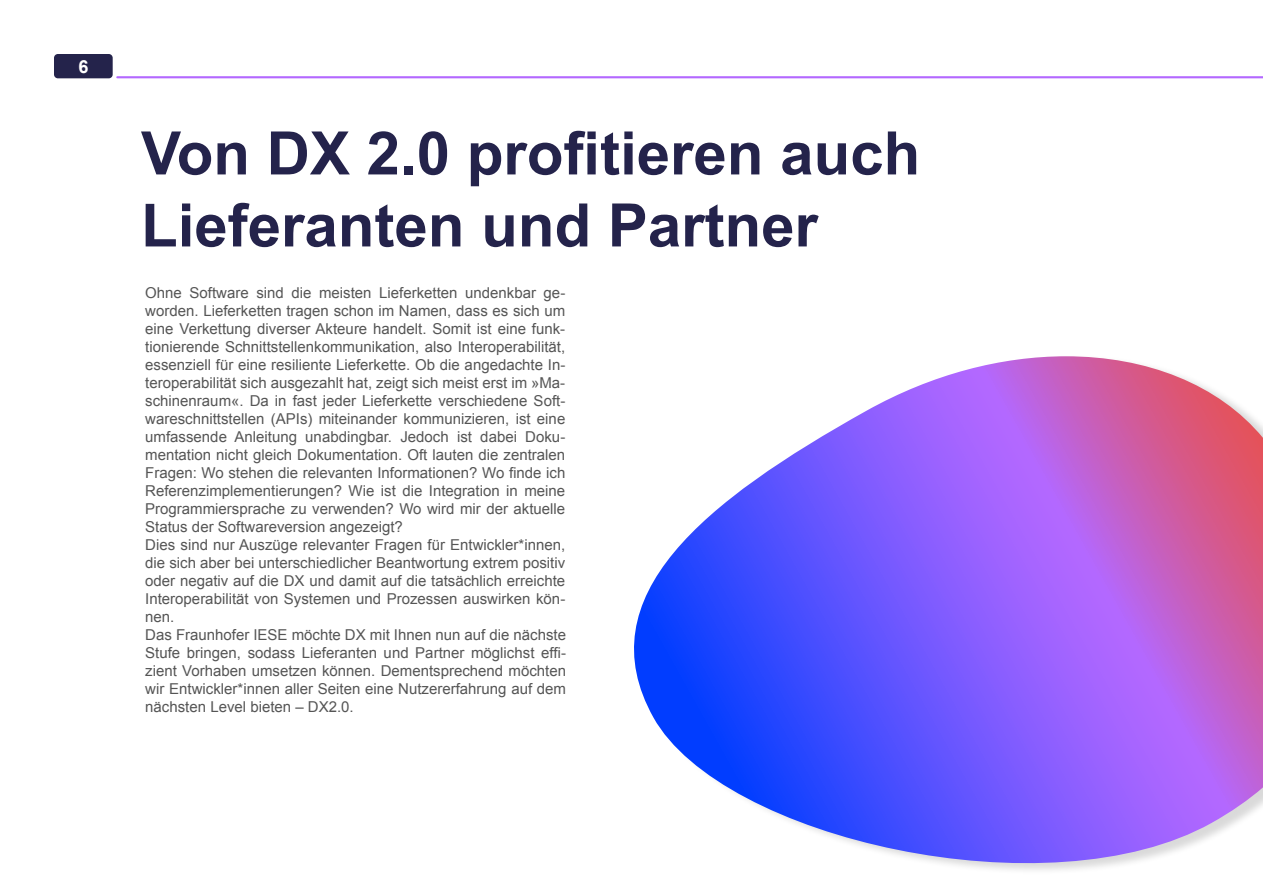
<style>
.page{position:relative;width:1263px;height:893px;background:#fff}
.page>*{position:absolute;margin:0;border:0;box-sizing:border-box;transform-origin:0 0}
.t1{font:700 60px/72px "Arial";color:#24234b}
.t2{font:700 18px "Arial";color:#fff}
.t3{font:15px/18px "Arial";color:#555}
</style>
<div class="page">
<svg style="left:116px;top:76px;width:1147px;height:2px;background:#b7f"></svg>
<div style="left:54px;top:54px;width:59px;height:24px;background:#24234b;border-radius:4px"></div>
<svg style="left:634px;top:356px;width:629px;height:514px"></svg>
<p class="t2" style="left:78px;top:54px;width:12px">6</p>
<h1 class="t1" style="left:141px;top:119px;width:781px">Von DX 2.0 profitieren auch<br>Lieferanten und Partner</h1>
<p class="t3" style="left:145px;top:283px;width:422px">Ohne Software sind die meisten Lieferketten undenkbar ge&shy;worden. Lieferketten tragen schon im Namen, dass es sich um eine Verkettung diverser Akteure handelt. Somit ist eine funk&shy;tionierende Schnittstellenkommunikation, also Interoperabilität, essenziell für eine resiliente Lieferkette. Ob die angedachte In&shy;teroperabilität sich ausgezahlt hat, zeigt sich meist erst im »Ma&shy;schinenraum«. Da in fast jeder Lieferkette verschiedene Soft&shy;wareschnittstellen (APIs) miteinander kommunizieren, ist eine umfassende Anleitung unabdingbar. Jedoch ist dabei Doku&shy;mentation nicht gleich Dokumentation. Oft lauten die zentralen Fragen: Wo stehen die relevanten Informationen? Wo finde ich Referenzimplementierungen? Wie ist die Integration in meine Programmiersprache zu verwenden? Wo wird mir der aktuelle Status der Softwareversion angezeigt?<br>Dies sind nur Auszüge relevanter Fragen für Entwickler*innen, die sich aber bei unterschiedlicher Beantwortung extrem positiv oder negativ auf die DX und damit auf die tatsächlich erreichte Interoperabilität von Systemen und Prozessen auswirken kön&shy;nen.<br>Das Fraunhofer IESE möchte DX mit Ihnen nun auf die nächste Stufe bringen, sodass Lieferanten und Partner möglichst effi&shy;zient Vorhaben umsetzen können. Dementsprechend möchten wir Entwickler*innen aller Seiten eine Nutzererfahrung auf dem nächsten Level bieten – DX2.0.</p>
</div>
